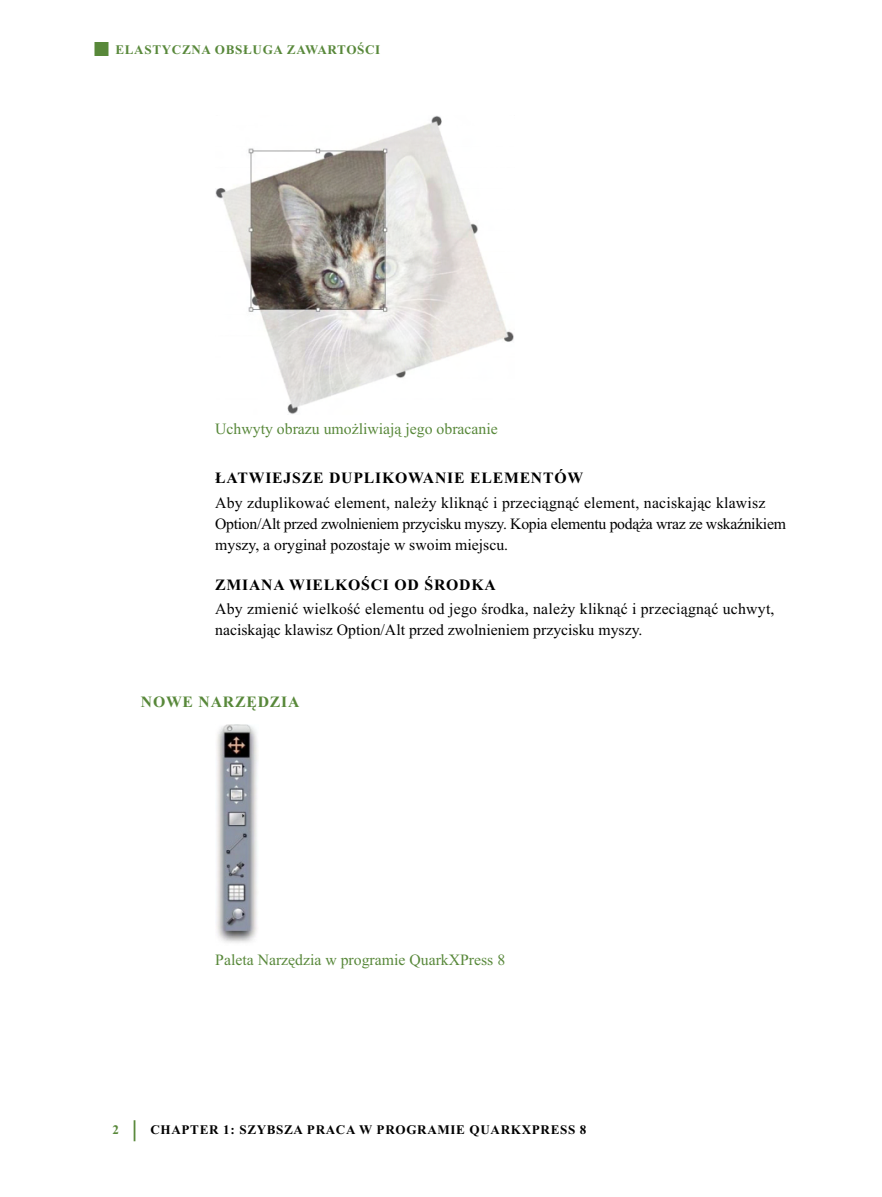
<style>
.page{position:relative;width:882px;height:1197px;background:#fff}
.page>*{position:absolute;margin:0;border:0;box-sizing:border-box;transform-origin:0 0}
.t1{font:15.75px/21px "Times New Roman";color:#000}
.t2{font:15.75px "Times New Roman";color:#58883a}
.t3{font:700 15.75px "Times New Roman";letter-spacing:.05em;color:#000}
.t4{font:700 15.75px "Times New Roman";letter-spacing:.05em;color:#58883a}
.t5{font:700 13.12px "Times New Roman";letter-spacing:.05em;color:#000}
.t6{font:700 13.12px "Times New Roman";letter-spacing:.05em;color:#58883a}
.s1{color:#58883a}
.s2{font-family:"Avenir LT Std";font-weight:800;font-size:21px;color:#58883a}
</style>
<div class="page">
<img style="left:216px;top:725px;width:42px;height:218px">
<img style="left:215px;top:116px;width:299px;height:298px">
<div style="left:94px;top:42px;width:14px;height:14px;background:#58883a"></div>
<p class="t6" style="left:116px;top:46px;width:266px">ELASTYCZNA OBSŁUGA ZAWARTOŚCI</p>
<p class="t2" style="left:215px;top:423px;width:284px">Uchwyty obrazu umożliwiają jego obracanie</p>
<p class="t3" style="left:215px;top:473px;width:369px">ŁATWIEJSZE DUPLIKOWANIE ELEMENTÓW</p>
<p class="t1" style="left:215px;top:493px;width:572px">Aby zduplikować element, należy kliknąć i przeciągnąć element, naciskając klawisz<br>Option/Alt przed zwolnieniem przycisku myszy. Kopia elementu podąża wraz ze wskaźnikiem myszy, a oryginał pozostaje w swoim miejscu.</p>
<p class="t3" style="left:215px;top:579px;width:282px">ZMIANA WIELKOŚCI OD ŚRODKA</p>
<p class="t1" style="left:215px;top:600px;width:561px">Aby zmienić wielkość elementu od jego środka, należy kliknąć i przeciągnąć uchwyt, naciskając klawisz Option/Alt przed zwolnieniem przycisku myszy.</p>
<p class="t4" style="left:141px;top:697px;width:160px">NOWE NARZĘDZIA</p>
<p class="t2" style="left:215px;top:954px;width:291px">Paleta Narzędzia w programie QuarkXPress 8</p>
<p class="t5" style="left:112px;top:1125px;width:476px"><span class="s1">2</span> <span class="s2">|</span> CHAPTER 1: SZYBSZA PRACA W PROGRAMIE QUARKXPRESS 8</p>
</div>
